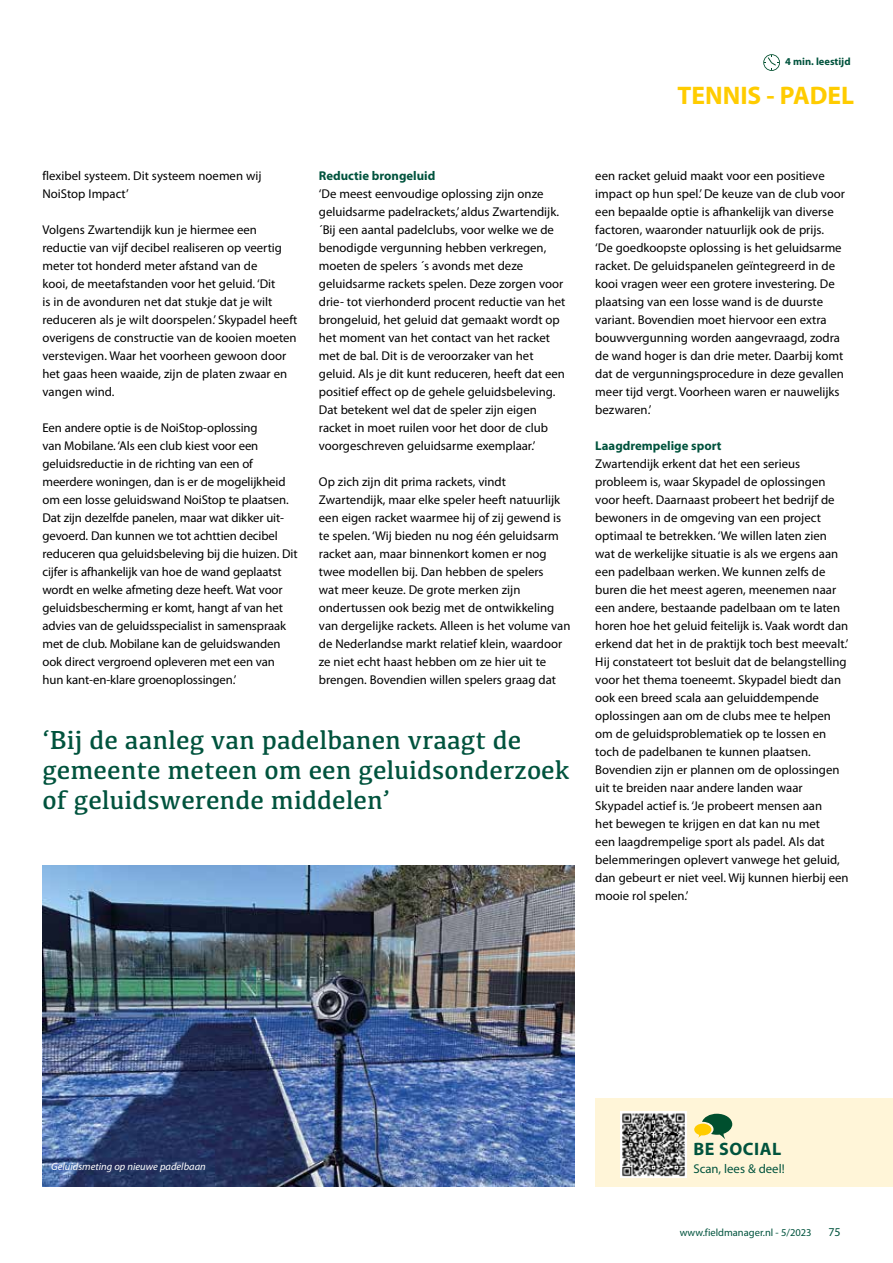
<style>
.page{position:relative;width:893px;height:1263px;background:#fff}
.page>*{position:absolute;margin:0;border:0;box-sizing:border-box;transform-origin:0 0}
.t1{font:27px/30px "Kefa";color:#00533d}
.t2{font:700 25.5px "Myriad Pro";color:#fc0}
.t3{font:700 18px "Myriad Pro";letter-spacing:.03em;color:#00533d}
.t4{font:12.75px/18px "Myriad Pro";color:#000}
.t5{font:700 12.75px "Myriad Pro";color:#00533d}
.t6{font:12.75px "Myriad Pro";color:#00533d}
.t7{font:12px "Myriad Pro";color:#00533d}
.t8{font:italic 10.5px "Myriad Pro";color:#fff}
.t9{font:10.5px "Myriad Pro";color:#00533d}
.t10{font:700 10.5px "Myriad Pro";color:#00533d}
</style>
<div class="page">
<img style="left:43px;top:865px;width:531px;height:322px">
<svg style="left:763px;top:54px;width:17px;height:17px"></svg>
<div style="left:595px;top:1098px;width:298px;height:89px;background:#fff5d8"></div>
<img style="left:621px;top:1111px;width:65px;height:66px">
<svg style="left:694px;top:1114px;width:38px;height:25px"></svg>
<p class="t10" style="left:785px;top:55px;width:67px">4 min. leestijd</p>
<h2 class="t2" style="left:677px;top:79px;width:178px">TENNIS - PADEL</h2>
<p class="t4" style="left:43px;top:167px;width:220px">flexibel systeem. Dit systeem noemen wij<br>NoiStop Impact’</p>
<p class="t4" style="left:43px;top:221px;width:256px">Volgens Zwartendijk kun je hiermee een reductie van vijf decibel realiseren op veertig meter tot honderd meter afstand van de<br>kooi, de meetafstanden voor het geluid. ‘Dit<br>is in de avonduren net dat stukje dat je wilt reduceren als je wilt doorspelen.’ Skypadel heeft overigens de constructie van de kooien moeten verstevigen. Waar het voorheen gewoon door het gaas heen waaide, zijn de platen zwaar en vangen wind.</p>
<p class="t4" style="left:43px;top:419px;width:257px">Een andere optie is de NoiStop-oplossing<br>van Mobilane. ‘Als een club kiest voor een geluidsreductie in de richting van een of meerdere woningen, dan is er de mogelijkheid om een losse geluidswand NoiStop te plaatsen.<br>Dat zijn dezelfde panelen, maar wat dikker uit&shy;gevoerd. Dan kunnen we tot achttien decibel reduceren qua geluidsbeleving bij die huizen. Dit cijfer is afhankelijk van hoe de wand geplaatst wordt en welke afmeting deze heeft. Wat voor geluidsbescherming er komt, hangt af van het advies van de geluidsspecialist in samenspraak met de club. Mobilane kan de geluidswanden ook direct vergroend opleveren met een van hun kant-en-klare groenoplossingen.’</p>
<p class="t5" style="left:319px;top:167px;width:118px">Reductie brongeluid</p>
<p class="t4" style="left:319px;top:185px;width:248px">‘De meest eenvoudige oplossing zijn onze geluidsarme padelrackets,’ aldus Zwartendijk. ´Bij een aantal padelclubs, voor welke we de benodigde vergunning hebben verkregen, moeten de spelers ´s avonds met deze geluidsarme rackets spelen. Deze zorgen voor drie- tot vierhonderd procent reductie van het brongeluid, het geluid dat gemaakt wordt op het moment van het contact van het racket met de bal. Dit is de veroorzaker van het geluid. Als je dit kunt reduceren, heeft dat een positief effect op de gehele geluidsbeleving.<br>Dat betekent wel dat de speler zijn eigen racket in moet ruilen voor het door de club voorgeschreven geluidsarme exemplaar.’</p>
<p class="t4" style="left:319px;top:473px;width:253px">Op zich zijn dit prima rackets, vindt Zwartendijk, maar elke speler heeft natuurlijk een eigen racket waarmee hij of zij gewend is te spelen. ‘Wij bieden nu nog één geluidsarm racket aan, maar binnenkort komen er nog twee modellen bij. Dan hebben de spelers<br>wat meer keuze. De grote merken zijn ondertussen ook bezig met de ontwikkeling van dergelijke rackets. Alleen is het volume van de Nederlandse markt relatief klein, waardoor ze niet echt haast hebben om ze hier uit te brengen. Bovendien willen spelers graag dat</p>
<h1 class="t1" style="left:43px;top:724px;width:529px">‘Bij de aanleg van padelbanen vraagt de gemeente meteen om een geluidsonderzoek of geluidswerende middelen’</h1>
<p class="t4" style="left:595px;top:167px;width:251px">een racket geluid maakt voor een positieve impact op hun spel.’ De keuze van de club voor een bepaalde optie is afhankelijk van diverse factoren, waaronder natuurlijk ook de prijs.<br>‘De goedkoopste oplossing is het geluidsarme racket. De geluidspanelen geïntegreerd in de kooi vragen weer een grotere investering. De plaatsing van een losse wand is de duurste variant. Bovendien moet hiervoor een extra bouwvergunning worden aangevraagd, zodra de wand hoger is dan drie meter. Daarbij komt dat de vergunningsprocedure in deze gevallen meer tijd vergt. Voorheen waren er nauwelijks bezwaren.’</p>
<p class="t5" style="left:595px;top:438px;width:128px">Laagdrempelige sport</p>
<p class="t4" style="left:595px;top:455px;width:255px">Zwartendijk erkent dat het een serieus probleem is, waar Skypadel de oplossingen voor heeft. Daarnaast probeert het bedrijf de bewoners in de omgeving van een project optimaal te betrekken. ‘We willen laten zien wat de werkelijke situatie is als we ergens aan een padelbaan werken. We kunnen zelfs de buren die het meest ageren, meenemen naar een andere, bestaande padelbaan om te laten horen hoe het geluid feitelijk is. Vaak wordt dan erkend dat het in de praktijk toch best meevalt.’ Hij constateert tot besluit dat de belangstelling voor het thema toeneemt. Skypadel biedt dan ook een breed scala aan geluiddempende oplossingen aan om de clubs mee te helpen om de geluidsproblematiek op te lossen en toch de padelbanen te kunnen plaatsen.<br>Bovendien zijn er plannen om de oplossingen uit te breiden naar andere landen waar Skypadel actief is. ‘Je probeert mensen aan<br>het bewegen te krijgen en dat kan nu met<br>een laagdrempelige sport als padel. Als dat belemmeringen oplevert vanwege het geluid, dan gebeurt er niet veel. Wij kunnen hierbij een mooie rol spelen.’</p>
<p class="t8" style="left:51px;top:1160px;width:156px">Geluidsmeting op nieuwe padelbaan</p>
<h3 class="t3" style="left:693px;top:1137px;width:89px">BE SOCIAL</h3>
<p class="t6" style="left:693px;top:1161px;width:93px">Scan, lees &amp; deel!</p>
<p class="t9" style="left:680px;top:1226px;width:133px">www.fieldmanager.nl - 5/2023</p>
<p class="t7" style="left:828px;top:1224px;width:14px">75</p>
</div>
